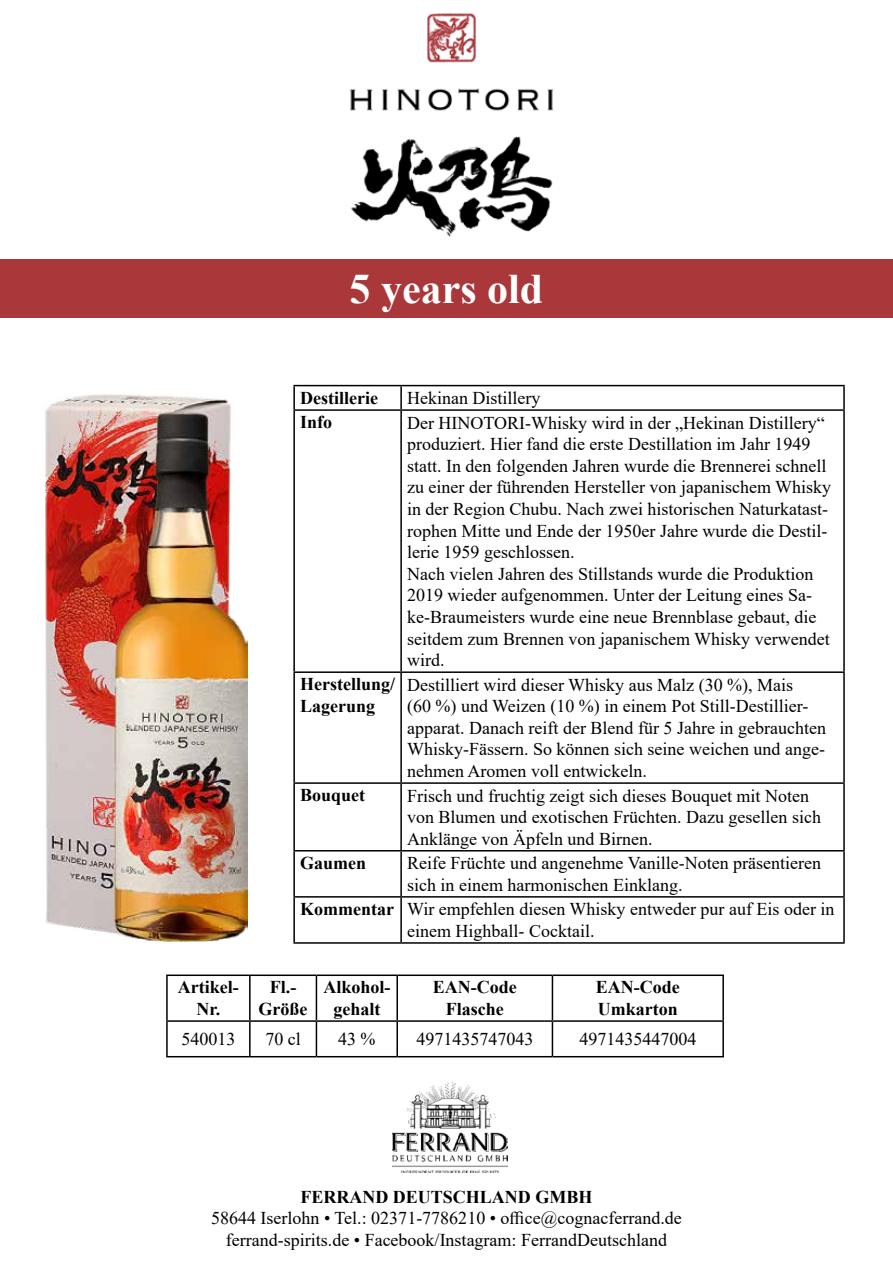
<style>
.page{position:relative;width:893px;height:1263px;background:#fff}
.page>*{position:absolute;margin:0;border:0;box-sizing:border-box;transform-origin:0 0}
.t1{font:700 42px "Times New Roman";color:#fff}
.t2{font:18px/21.6px "Times New Roman";color:#000}
.t3{font:700 18px/21.6px "Times New Roman";color:#000;text-align:center}
.s1{font-weight:700}
</style>
<div class="page">
<img style="left:350px;top:13px;width:204px;height:224px">
<div style="left:0;top:259px;width:893px;height:59px;background:#aa373a"></div>
<img style="left:45px;top:394px;width:203px;height:547px">
<img style="left:392px;top:1082px;width:115px;height:90px">
<hr style="left:166px;top:974px;width:84px;height:2px;background:#000">
<hr style="left:166px;top:976px;width:2px;height:44px;background:#000">
<hr style="left:250px;top:974px;width:66px;height:2px;background:#000">
<hr style="left:249px;top:976px;width:2px;height:44px;background:#000">
<hr style="left:316px;top:974px;width:81px;height:2px;background:#000">
<hr style="left:316px;top:976px;width:1px;height:44px;background:#000">
<hr style="left:397px;top:974px;width:155px;height:2px;background:#000">
<hr style="left:396px;top:976px;width:2px;height:44px;background:#000">
<hr style="left:552px;top:974px;width:172px;height:2px;background:#000">
<hr style="left:552px;top:976px;width:1px;height:44px;background:#000">
<hr style="left:722px;top:976px;width:2px;height:44px;background:#000">
<hr style="left:166px;top:1020px;width:84px;height:2px;background:#000">
<hr style="left:166px;top:1022px;width:2px;height:34px;background:#000">
<hr style="left:250px;top:1020px;width:66px;height:2px;background:#000">
<hr style="left:249px;top:1022px;width:2px;height:34px;background:#000">
<hr style="left:316px;top:1020px;width:81px;height:2px;background:#000">
<hr style="left:316px;top:1022px;width:1px;height:34px;background:#000">
<hr style="left:397px;top:1020px;width:155px;height:2px;background:#000">
<hr style="left:396px;top:1022px;width:2px;height:34px;background:#000">
<hr style="left:552px;top:1020px;width:172px;height:2px;background:#000">
<hr style="left:552px;top:1022px;width:1px;height:34px;background:#000">
<hr style="left:722px;top:1022px;width:2px;height:34px;background:#000">
<hr style="left:166px;top:1056px;width:84px;height:1px;background:#000">
<hr style="left:250px;top:1056px;width:66px;height:1px;background:#000">
<hr style="left:316px;top:1056px;width:81px;height:1px;background:#000">
<hr style="left:397px;top:1056px;width:155px;height:1px;background:#000">
<hr style="left:552px;top:1056px;width:172px;height:1px;background:#000">
<hr style="left:293px;top:385px;width:108px;height:1px;background:#000">
<hr style="left:293px;top:386px;width:2px;height:23px;background:#000">
<hr style="left:401px;top:385px;width:444px;height:1px;background:#000">
<hr style="left:400px;top:386px;width:2px;height:23px;background:#000">
<hr style="left:843px;top:386px;width:2px;height:23px;background:#000">
<hr style="left:293px;top:409px;width:108px;height:2px;background:#000">
<hr style="left:293px;top:411px;width:2px;height:260px;background:#000">
<hr style="left:401px;top:409px;width:444px;height:2px;background:#000">
<hr style="left:400px;top:411px;width:2px;height:260px;background:#000">
<hr style="left:843px;top:411px;width:2px;height:260px;background:#000">
<hr style="left:293px;top:671px;width:108px;height:2px;background:#000">
<hr style="left:293px;top:673px;width:2px;height:109px;background:#000">
<hr style="left:401px;top:671px;width:444px;height:2px;background:#000">
<hr style="left:400px;top:673px;width:2px;height:109px;background:#000">
<hr style="left:843px;top:673px;width:2px;height:109px;background:#000">
<hr style="left:293px;top:782px;width:108px;height:2px;background:#000">
<hr style="left:293px;top:784px;width:2px;height:66px;background:#000">
<hr style="left:401px;top:782px;width:444px;height:2px;background:#000">
<hr style="left:400px;top:784px;width:2px;height:66px;background:#000">
<hr style="left:843px;top:784px;width:2px;height:66px;background:#000">
<hr style="left:293px;top:850px;width:108px;height:1px;background:#000">
<hr style="left:293px;top:851px;width:2px;height:45px;background:#000">
<hr style="left:401px;top:850px;width:444px;height:1px;background:#000">
<hr style="left:400px;top:851px;width:2px;height:45px;background:#000">
<hr style="left:843px;top:851px;width:2px;height:45px;background:#000">
<hr style="left:293px;top:896px;width:108px;height:2px;background:#000">
<hr style="left:293px;top:898px;width:2px;height:44px;background:#000">
<hr style="left:401px;top:896px;width:444px;height:2px;background:#000">
<hr style="left:400px;top:898px;width:2px;height:44px;background:#000">
<hr style="left:843px;top:898px;width:2px;height:44px;background:#000">
<hr style="left:293px;top:942px;width:108px;height:2px;background:#000">
<hr style="left:401px;top:942px;width:444px;height:2px;background:#000">
<h1 class="t1" style="left:350px;top:258px;width:195px">5 years old</h1>
<p class="t3" style="left:300px;top:386px;width:79px">Destillerie</p>
<p class="t2" style="left:407px;top:387px;width:135px">Hekinan Distillery</p>
<p class="t3" style="left:300px;top:411px;width:34px">Info</p>
<p class="t2" style="left:407px;top:411px;width:426px">Der HINOTORI-Whisky wird in der „Hekinan Distillery“ produziert. Hier fand die erste Destillation im Jahr 1949 statt. In den folgenden Jahren wurde die Brennerei schnell zu einer der führenden Hersteller von japanischem Whisky in der Region Chubu. Nach zwei historischen Naturkatast&shy;rophen Mitte und Ende der 1950er Jahre wurde die Destil&shy;lerie 1959 geschlossen.<br>Nach vielen Jahren des Stillstands wurde die Produktion 2019 wieder aufgenommen. Unter der Leitung eines Sa&shy;ke-Braumeisters wurde eine neue Brennblase gebaut, die seitdem zum Brennen von japanischem Whisky verwendet wird.</p>
<p class="t3" style="left:300px;top:673px;width:97px;text-align:left">Herstellung/<br>Lagerung</p>
<p class="t2" style="left:407px;top:673px;width:420px">Destilliert wird dieser Whisky aus Malz (30 %), Mais<br>(60 %) und Weizen (10 %) in einem Pot Still-Destillier&shy;apparat. Danach reift der Blend für 5 Jahre in gebrauchten Whisky-Fässern. So können sich seine weichen und ange&shy;nehmen Aromen voll entwickeln.</p>
<p class="t3" style="left:300px;top:784px;width:67px">Bouquet</p>
<p class="t2" style="left:407px;top:784px;width:415px">Frisch und fruchtig zeigt sich dieses Bouquet mit Noten von Blumen und exotischen Früchten. Dazu gesellen sich<br>Anklänge von Äpfeln und Birnen.</p>
<p class="t3" style="left:300px;top:852px;width:68px">Gaumen</p>
<p class="t2" style="left:407px;top:852px;width:416px">Reife Früchte und angenehme Vanille-Noten präsentieren sich in einem harmonischen Einklang.</p>
<p class="t2" style="left:407px;top:898px;width:429px;text-indent:-107px"><span class="s1">Kommentar</span> Wir empfehlen diesen Whisky entweder pur auf Eis oder in einem Highball- Cocktail.</p>
<p class="t3" style="left:178px;top:976px;width:62px">Artikel-<br>Nr.</p>
<p class="t3" style="left:259px;top:976px;width:50px">Fl.-<br>Größe</p>
<p class="t3" style="left:323px;top:976px;width:69px">Alkohol&shy;gehalt</p>
<p class="t3" style="left:433px;top:976px;width:85px">EAN-Code<br>Flasche</p>
<p class="t3" style="left:596px;top:976px;width:85px;text-align:left">EAN-Code<br>Umkarton</p>
<p class="t2" style="left:181px;top:1028px;width:55px">540013</p>
<p class="t2" style="left:265px;top:1028px;width:37px">70 cl</p>
<p class="t2" style="left:338px;top:1028px;width:39px">43 %</p>
<p class="t2" style="left:416px;top:1028px;width:118px">4971435747043</p>
<p class="t2" style="left:579px;top:1028px;width:118px">4971435447004</p>
<p class="t3" style="left:300px;top:1185px;width:293px">FERRAND DEUTSCHLAND GMBH</p>
<p class="t2" style="left:211px;top:1207px;width:472px;text-align:center">58644 Iserlohn • Tel.: 02371-7786210 • office@cognacferrand.de ferrand-spirits.de • Facebook/Instagram: FerrandDeutschland</p>
</div>
